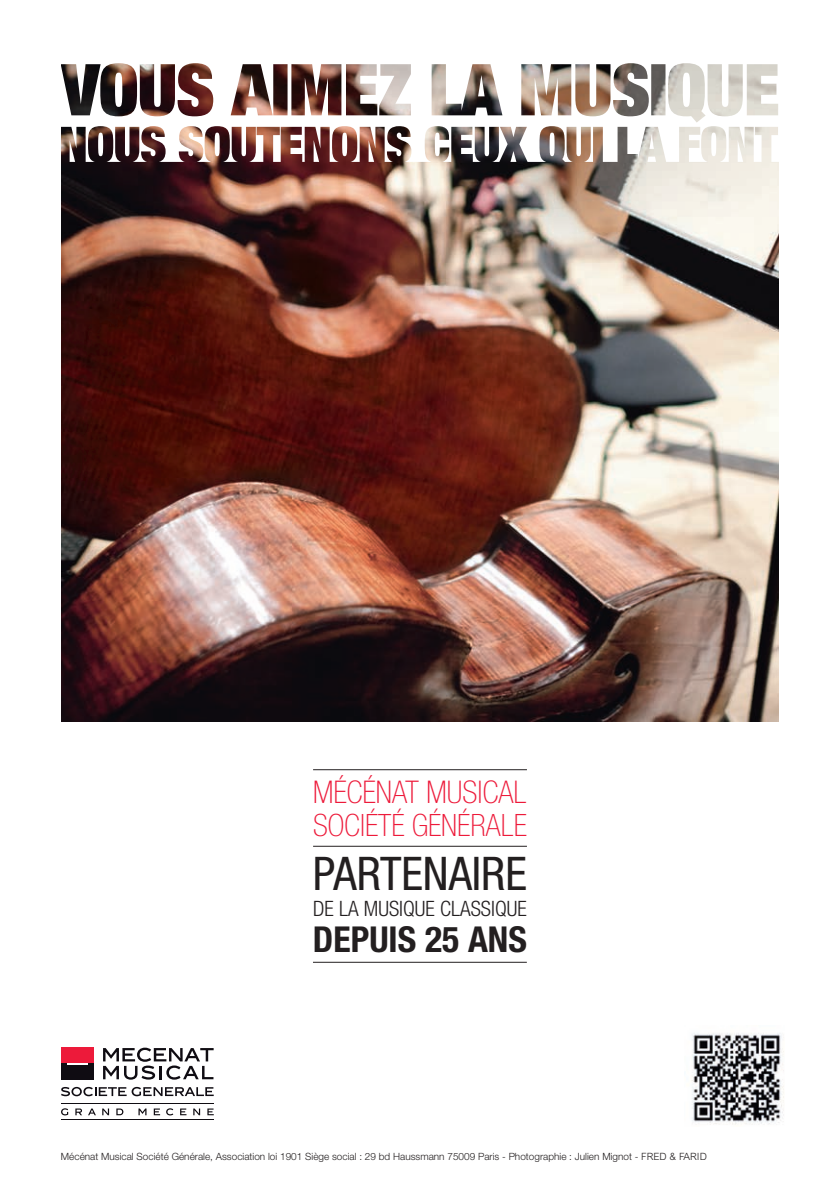
<style>
.page{position:relative;width:840px;height:1191px;background:#fff}
.page>*{position:absolute;margin:0;border:0;box-sizing:border-box;transform-origin:0 0}
.t1{font:condensed 46.4px "Helvetica Neue LT";color:#231f20}
.t2{font:700 condensed 35.8px "Helvetica Neue LT";color:#231f20}
.t3{font:100 condensed 31.4px "Helvetica Neue LT";color:#ed1a3a}
.t4{font:100 condensed 30.8px "Helvetica Neue LT";color:#ed1a3a}
.t5{font:300 condensed 21.2px "Helvetica Neue LT";color:#231f20}
.t6{font:300 10px "Helvetica Neue LT";color:#231f20}
.s1{font-family:"Arial"}
</style>
<div class="page">
<img style="left:61px;top:162px;width:717px;height:559px">
<img style="left:61px;top:63px;width:717px;height:99px">
<div style="left:98px;top:133px;width:5px;height:23px;background:#fff;border-radius:50%"></div>
<div style="left:342px;top:133px;width:5px;height:23px;background:#fff;border-radius:50%"></div>
<div style="left:549px;top:133px;width:5px;height:23px;background:#fff;border-radius:50%"></div>
<hr style="left:313px;top:961px;width:213px;height:1px;background:#231f20">
<hr style="left:313px;top:846px;width:213px;height:1px;background:#231f20">
<hr style="left:313px;top:769px;width:213px;height:1px;background:#231f20">
<img style="left:691px;top:1033px;width:92px;height:92px">
<svg style="left:61px;top:1108px;width:7px;height:7px"></svg>
<svg style="left:75px;top:1108px;width:7px;height:7px"></svg>
<svg style="left:88px;top:1108px;width:8px;height:7px"></svg>
<svg style="left:102px;top:1108px;width:7px;height:7px"></svg>
<svg style="left:116px;top:1108px;width:7px;height:7px"></svg>
<svg style="left:138px;top:1108px;width:8px;height:7px"></svg>
<svg style="left:154px;top:1108px;width:6px;height:7px"></svg>
<svg style="left:166px;top:1108px;width:7px;height:7px"></svg>
<svg style="left:180px;top:1108px;width:6px;height:7px"></svg>
<svg style="left:193px;top:1108px;width:7px;height:7px"></svg>
<svg style="left:207px;top:1108px;width:7px;height:7px"></svg>
<hr style="left:61px;top:1103px;width:153px;height:1px;background:#0f0c12">
<hr style="left:61px;top:1119px;width:153px;height:1px;background:#0f0c12">
<svg style="left:61px;top:1086px;width:152px;height:10px"></svg>
<svg style="left:103px;top:1047px;width:110px;height:32px"></svg>
<div style="left:61px;top:1047px;width:32px;height:17px;background:#ed1a3a"></div>
<div style="left:61px;top:1063px;width:32px;height:16px;background:#0f0c12"></div>
<hr style="left:67px;top:1062px;width:20px;height:2px;background:#fff">
<h3 class="t3" style="left:313px;top:773px;width:215px">MÉCÉNAT MUSICAL</h3>
<h3 class="t4" style="left:313px;top:807px;width:215px">SOCIÉTÉ GÉNÉRALE</h3>
<h1 class="t1" style="left:313px;top:847px;width:215px">PARTENAIRE</h1>
<h3 class="t5" style="left:313px;top:896px;width:215px">DE LA MUSIQUE CLASSIQUE</h3>
<h2 class="t2" style="left:313px;top:918px;width:215px">DEPUIS 25 ANS</h2>
<p class="t6" style="left:61px;top:1152px;width:647px">Mécénat Musical Société Générale, Association loi 1901 Siège social : 29 bd Haussmann 75009 Paris - Photographie : Julien Mignot - <span class="s1">FRED &amp; FARID</span></p>
</div>
